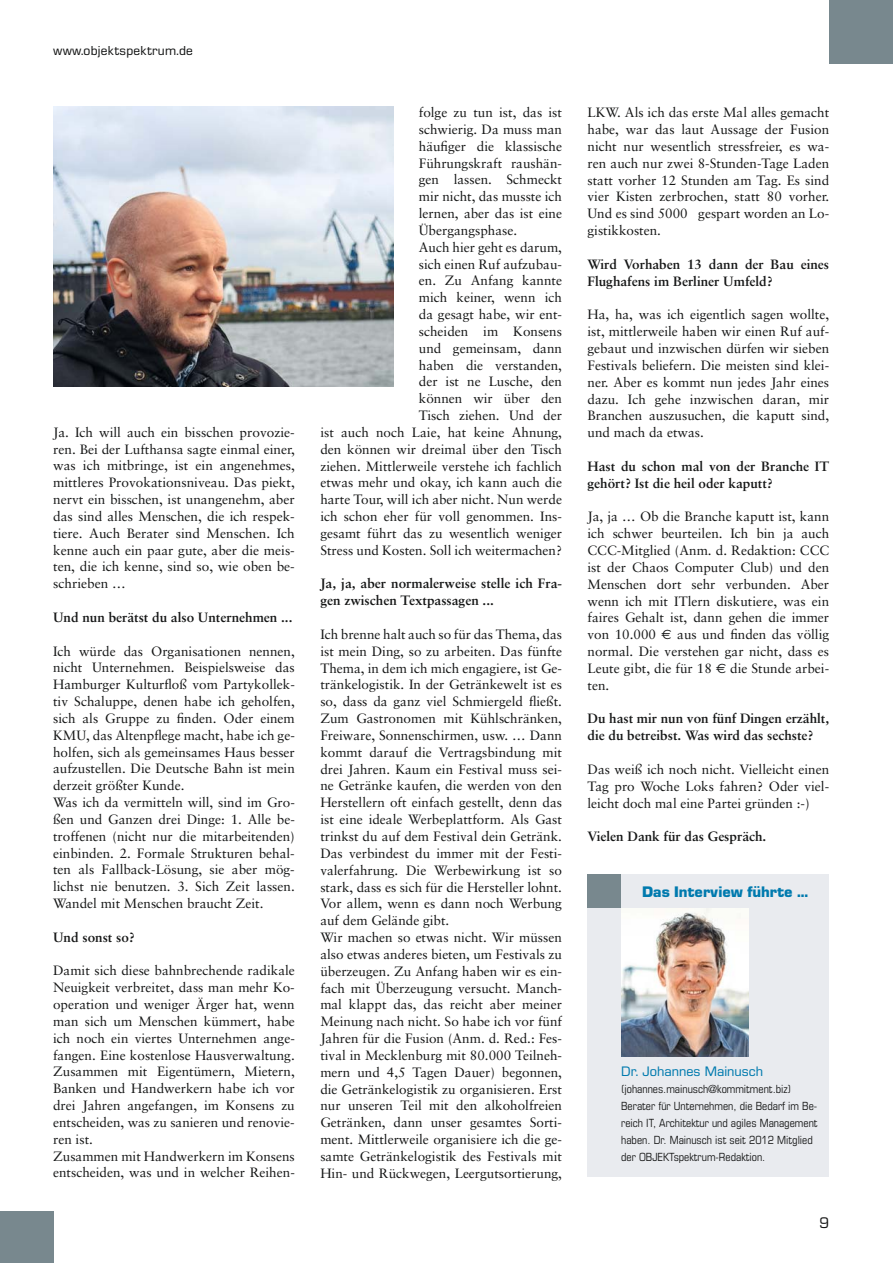
<style>
.page{position:relative;width:893px;height:1263px;background:#fff}
.page>*{position:absolute;margin:0;border:0;box-sizing:border-box;transform-origin:0 0}
.t1{font:700 15px "Eurostile BQ";color:#007aae}
.t2{font:15px "Eurostile BQ";color:#151616}
.t3{font:13.5px/16.8px "Sabon";color:#151616;text-align:justify}
.t4{font:700 13.5px/16.8px "Sabon";color:#151616}
.t5{font:13.5px "Eurostile BQ";color:#007aae}
.t6{font:12.75px "Eurostile BQ";letter-spacing:.02em;color:#151616}
.t7{font:condensed 11.25px/16.8px "Eurostile";color:#151616}
.s1{font-family:"Euro Sans"}
</style>
<div class="page">
<div style="left:0;top:1211px;width:53px;height:52px;background:#78888e"></div>
<div style="left:829px;top:0;width:64px;height:64px;background:#78888e"></div>
<div style="left:587px;top:874px;width:242px;height:303px;background:#e9ebef"></div>
<img style="left:621px;top:908px;width:128px;height:149px">
<div style="left:587px;top:874px;width:34px;height:34px;background:#78888e"></div>
<img style="left:53px;top:106px;width:340px;height:280px">
<p class="t6" style="left:53px;top:46px;width:141px">www.objektspektrum.de</p>
<p class="t3" style="left:53px;top:425px;width:243px">Ja. Ich will auch ein bisschen provozie&shy;ren. Bei der Lufthansa sagte einmal einer, was ich mitbringe, ist ein angenehmes, mittleres Provokationsniveau. Das piekt, nervt ein bisschen, ist unangenehm, aber das sind alles Menschen, die ich respek&shy;tiere. Auch Berater sind Menschen. Ich kenne auch ein paar gute, aber die meis&shy;ten, die ich kenne, sind so, wie oben be&shy;schrieben …</p>
<p class="t4" style="left:53px;top:610px;width:241px">Und nun berätst du also Unternehmen ...</p>
<p class="t3" style="left:53px;top:643px;width:243px;text-align:left">Ich würde das Organisationen nennen, nicht Unternehmen. Beispielsweise das Hamburger Kulturfloß vom Partykollek&shy;tiv Schaluppe, denen habe ich geholfen, sich als Gruppe zu finden. Oder einem KMU, das Altenpflege macht, habe ich ge&shy;holfen, sich als gemeinsames Haus besser aufzustellen. Die Deutsche Bahn ist mein derzeit größter Kunde.<br>Was ich da vermitteln will, sind im Gro&shy;ßen und Ganzen drei Dinge: 1. Alle be&shy;troffenen (nicht nur die mitarbeitenden) einbinden. 2. Formale Strukturen behal&shy;ten als Fallback-Lösung, sie aber mög&shy;lichst nie benutzen. 3. Sich Zeit lassen.<br>Wandel mit Menschen braucht Zeit.</p>
<p class="t4" style="left:53px;top:929px;width:83px">Und sonst so?</p>
<p class="t3" style="left:53px;top:963px;width:243px;text-align:left">Damit sich diese bahnbrechende radikale Neuigkeit verbreitet, dass man mehr Ko&shy;operation und weniger Ärger hat, wenn man sich um Menschen kümmert, habe ich noch ein viertes Unternehmen ange&shy;fangen. Eine kostenlose Hausverwaltung.<br>Zusammen mit Eigentümern, Mietern, Banken und Handwerkern habe ich vor drei Jahren angefangen, im Konsens zu entscheiden, was zu sanieren und renovie&shy;ren ist.<br>Zusammen mit Handwerkern im Konsens entscheiden, was und in welcher Reihen-</p>
<p class="t3" style="left:419px;top:105px;width:145px">folge zu tun ist, das ist</p>
<p class="t3" style="left:419px;top:122px;width:145px">schwierig. Da muss man</p>
<p class="t3" style="left:419px;top:139px;width:145px">häufiger die klassische</p>
<p class="t3" style="left:419px;top:155px;width:145px">Führungskraft raushän-</p>
<p class="t3" style="left:419px;top:172px;width:145px">gen lassen. Schmeckt</p>
<p class="t3" style="left:419px;top:189px;width:145px">mir nicht, das musste ich</p>
<p class="t3" style="left:419px;top:206px;width:145px">lernen, aber das ist eine</p>
<p class="t3" style="left:419px;top:223px;width:100px">Übergangsphase.</p>
<p class="t3" style="left:419px;top:240px;width:145px">Auch hier geht es darum,</p>
<p class="t3" style="left:419px;top:256px;width:145px">sich einen Ruf aufzubau-</p>
<p class="t3" style="left:419px;top:273px;width:145px">en. Zu Anfang kannte</p>
<p class="t3" style="left:419px;top:290px;width:145px">mich keiner, wenn ich</p>
<p class="t3" style="left:419px;top:307px;width:145px">da gesagt habe, wir ent-</p>
<p class="t3" style="left:419px;top:324px;width:145px">scheiden im Konsens</p>
<p class="t3" style="left:419px;top:341px;width:145px">und gemeinsam, dann</p>
<p class="t3" style="left:419px;top:357px;width:145px">haben die verstanden,</p>
<p class="t3" style="left:419px;top:374px;width:145px">der ist ne Lusche, den</p>
<p class="t3" style="left:419px;top:391px;width:145px">können wir über den</p>
<p class="t3" style="left:419px;top:408px;width:145px">Tisch ziehen. Und der</p>
<p class="t3" style="left:320px;top:425px;width:243px">ist auch noch Laie, hat keine Ahnung,</p>
<p class="t3" style="left:320px;top:442px;width:243px">den können wir dreimal über den Tisch</p>
<p class="t3" style="left:320px;top:458px;width:243px">ziehen. Mittlerweile verstehe ich fachlich</p>
<p class="t3" style="left:320px;top:475px;width:243px">etwas mehr und okay, ich kann auch die</p>
<p class="t3" style="left:320px;top:492px;width:243px">harte Tour, will ich aber nicht. Nun werde</p>
<p class="t3" style="left:320px;top:509px;width:243px">ich schon eher für voll genommen. Ins-</p>
<p class="t3" style="left:320px;top:526px;width:243px">gesamt führt das zu wesentlich weniger</p>
<p class="t3" style="left:320px;top:543px;width:243px">Stress und Kosten. Soll ich weitermachen?</p>
<p class="t4" style="left:320px;top:576px;width:243px">Ja, ja, aber normalerweise stelle ich Fra&shy;gen zwischen Textpassagen ...</p>
<p class="t3" style="left:320px;top:627px;width:243px;text-align:left">Ich brenne halt auch so für das Thema, das ist mein Ding, so zu arbeiten. Das fünfte Thema, in dem ich mich engagiere, ist Ge&shy;tränkelogistik. In der Getränkewelt ist es so, dass da ganz viel Schmiergeld fließt.<br>Zum Gastronomen mit Kühlschränken, Freiware, Sonnenschirmen, usw. … Dann kommt darauf die Vertragsbindung mit drei Jahren. Kaum ein Festival muss sei&shy;ne Getränke kaufen, die werden von den Herstellern oft einfach gestellt, denn das ist eine ideale Werbeplattform. Als Gast trinkst du auf dem Festival dein Getränk.<br>Das verbindest du immer mit der Festi&shy;valerfahrung. Die Werbewirkung ist so stark, dass es sich für die Hersteller lohnt.<br>Vor allem, wenn es dann noch Werbung auf dem Gelände gibt.<br>Wir machen so etwas nicht. Wir müssen also etwas anderes bieten, um Festivals zu überzeugen. Zu Anfang haben wir es ein&shy;fach mit Überzeugung versucht. Manch&shy;mal klappt das, das reicht aber meiner Meinung nach nicht. So habe ich vor fünf Jahren für die Fusion (Anm. d. Red.: Fes&shy;tival in Mecklenburg mit 80.000 Teilneh&shy;mern und 4,5 Tagen Dauer) begonnen, die Getränkelogistik zu organisieren. Erst nur unseren Teil mit den alkoholfreien Getränken, dann unser gesamtes Sorti&shy;ment. Mittlerweile organisiere ich die ge&shy;samte Getränkelogistik des Festivals mit Hin- und Rückwegen, Leergutsortierung,</p>
<p class="t3" style="left:587px;top:105px;width:243px">LKW. Als ich das erste Mal alles gemacht habe, war das laut Aussage der Fusion nicht nur wesentlich stressfreier, es wa&shy;ren auch nur zwei 8-Stunden-Tage Laden statt vorher 12 Stunden am Tag. Es sind vier Kisten zerbrochen, statt 80 vorher.<br>Und es sind 5000 gespart worden an Lo&shy;gistikkosten.</p>
<p class="t4" style="left:587px;top:257px;width:243px">Wird Vorhaben 13 dann der Bau eines<br>Flughafens im Berliner Umfeld?</p>
<p class="t3" style="left:587px;top:307px;width:243px">Ha, ha, was ich eigentlich sagen wollte, ist, mittlerweile haben wir einen Ruf auf&shy;gebaut und inzwischen dürfen wir sieben Festivals beliefern. Die meisten sind klei&shy;ner. Aber es kommt nun jedes Jahr eines dazu. Ich gehe inzwischen daran, mir Branchen auszusuchen, die kaputt sind, und mach da etwas.</p>
<p class="t4" style="left:587px;top:459px;width:243px">Hast du schon mal von der Branche IT gehört? Ist die heil oder kaputt?</p>
<p class="t3" style="left:587px;top:509px;width:243px">Ja, ja … Ob die Branche kaputt ist, kann ich schwer beurteilen. Ich bin ja auch CCC-Mitglied (Anm. d. Redaktion: CCC ist der Chaos Computer Club) und den Menschen dort sehr verbunden. Aber wenn ich mit ITlern diskutiere, was ein faires Gehalt ist, dann gehen die immer von 10.000 <span class="s1">€</span> aus und finden das völlig normal. Die verstehen gar nicht, dass es Leute gibt, die für 18 <span class="s1">€</span> die Stunde arbei&shy;ten.</p>
<p class="t4" style="left:587px;top:711px;width:243px">Du hast mir nun von fünf Dingen erzählt, die du betreibst. Was wird das sechste?</p>
<p class="t3" style="left:587px;top:762px;width:243px">Das weiß ich noch nicht. Vielleicht einen Tag pro Woche Loks fahren? Oder viel&shy;leicht doch mal eine Partei gründen :-)</p>
<p class="t4" style="left:587px;top:829px;width:180px">Vielen Dank für das Gespräch.</p>
<p class="t1" style="left:642px;top:885px;width:168px">Das Interview führte ...</p>
<p class="t5" style="left:621px;top:1066px;width:143px">Dr. Johannes Mainusch</p>
<p class="t7" style="left:621px;top:1082px;width:198px">(johannes.mainusch@kommitment.biz)<br>Berater für Unternehmen, die Bedarf im Be&shy;reich IT, Architektur und agiles Management haben. Dr. Mainusch ist seit 2012 Mitglied der OBJEKTspektrum-Redaktion.</p>
<p class="t2" style="left:819px;top:1216px;width:11px">9</p>
</div>
